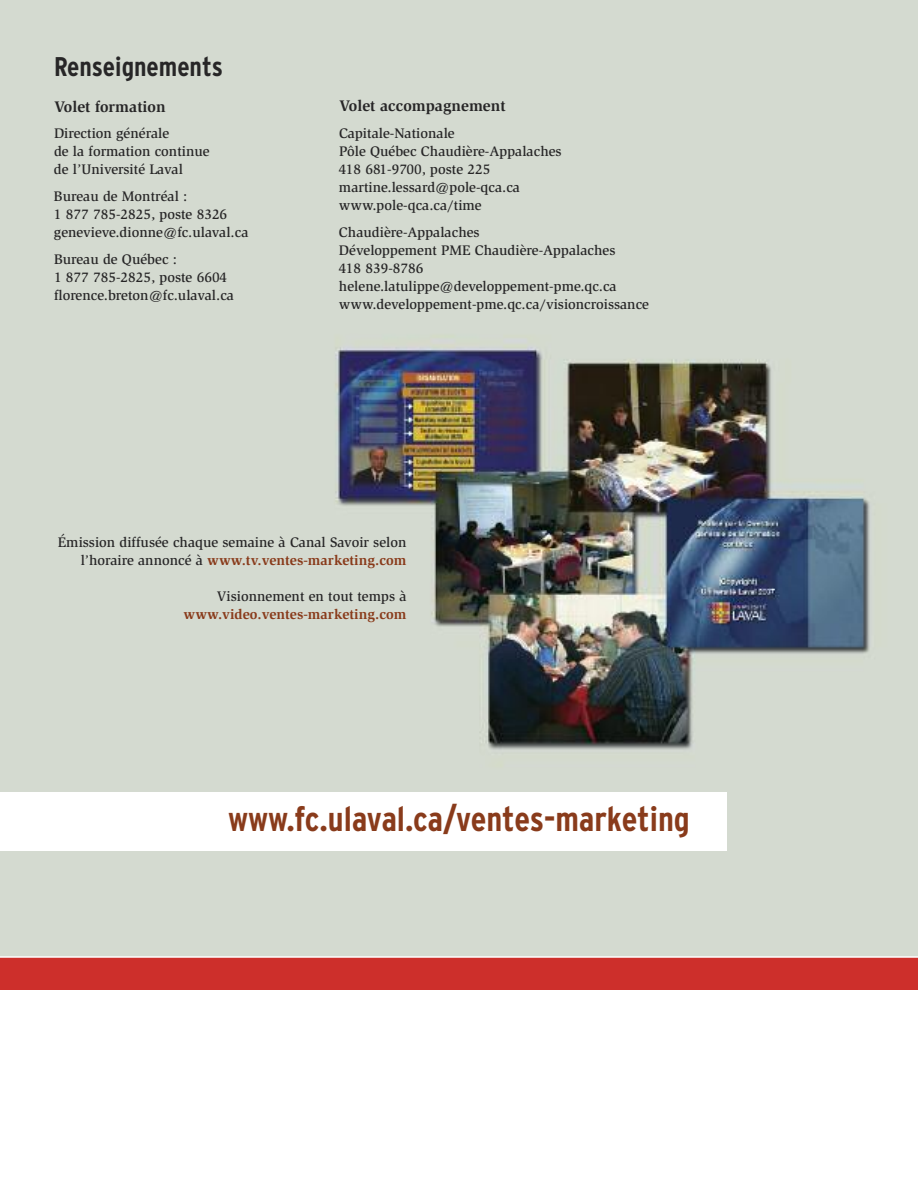
<style>
.page{position:relative;width:918px;height:1188px;background:#fff}
.page>*{position:absolute;margin:0;border:0;box-sizing:border-box;transform-origin:0 0}
.t1{font:700 condensed 34.5px "Interstate";color:#893b1b}
.t2{font:700 condensed 27px "Interstate";color:#272627}
.t3{font:700 15.75px "Slimbach";color:#272627}
.t4{font:500 14.25px/18px "Slimbach";color:#272627}
.t5{font:700 14.25px "Slimbach";color:#893b1b}
.s1{font-weight:700;color:#893b1b}
</style>
<div class="page">
<img style="left:0;top:0;width:918px;height:956px">
<div style="left:0;top:957px;width:918px;height:33px;background:#cd2f2b"></div>
<hr style="left:0;top:956px;width:918px;height:2px;background:#fff">
<div style="left:0;top:792px;width:727px;height:58px;background:#fff"></div>
<h2 class="t2" style="left:54px;top:50px;width:170px">Renseignements</h2>
<p class="t3" style="left:54px;top:100px;width:113px">Volet formation</p>
<p class="t4" style="left:54px;top:126px;width:157px">Direction générale<br>de la formation continue de l’Université Laval</p>
<p class="t4" style="left:54px;top:188px;width:196px">Bureau de Montréal :<br>1 877 785-2825, poste 8326 genevieve.dionne@fc.ulaval.ca</p>
<p class="t4" style="left:54px;top:251px;width:182px">Bureau de Québec :<br>1 877 785-2825, poste 6604 florence.breton@fc.ulaval.ca</p>
<p class="t3" style="left:339px;top:100px;width:168px">Volet accompagnement</p>
<p class="t4" style="left:339px;top:126px;width:224px">Capitale-Nationale<br>Pôle Québec Chaudière-Appalaches<br>418 681-9700, poste 225 martine.lessard@pole-qca.ca www.pole-qca.ca/time</p>
<p class="t4" style="left:339px;top:224px;width:312px">Chaudière-Appalaches<br>Développement PME Chaudière-Appalaches<br>418 839-8786 helene.latulippe@developpement-pme.qc.ca www.developpement-pme.qc.ca/visioncroissance</p>
<p class="t4" style="left:58px;top:535px;width:350px;text-align:right">Émission diffusée chaque semaine à Canal Savoir selon l’horaire annoncé à <span class="s1">www.tv.ventes-marketing.com</span></p>
<p class="t4" style="left:217px;top:589px;width:191px">Visionnement en tout temps à</p>
<p class="t5" style="left:183px;top:609px;width:225px">www.video.ventes-marketing.com</p>
<h1 class="t1" style="left:228px;top:799px;width:463px">www.fc.ulaval.ca/ventes-marketing</h1>
</div>
